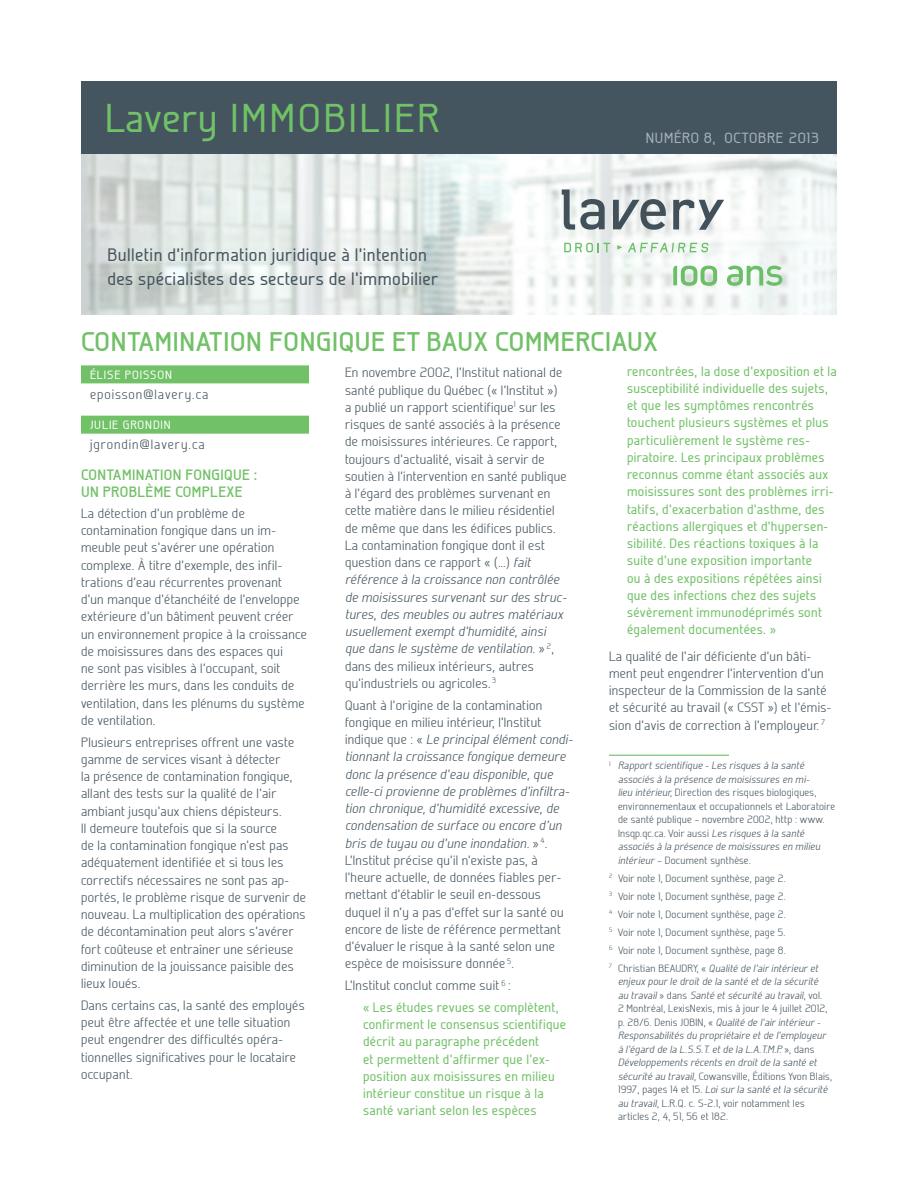
<style>
.page{position:relative;width:918px;height:1188px;background:#fff}
.page>*{position:absolute;margin:0;border:0;box-sizing:border-box;transform-origin:0 0}
.t1{font:500 40.2px "Galette";letter-spacing:.075em;color:#71c167}
.Titre_1{font:700 27px "Galette";letter-spacing:.025em;color:#71c167}
.t2{font:500 18px/24px "Galette";letter-spacing:.025em;color:#45555f}
.Titre_2{font:700 15px/17.2px "Galette";letter-spacing:.025em;color:#71c167}
.t3{font:500 14.7px "Galette";letter-spacing:.05em;color:#a8b4bc}
.Texte{font:300 13.5px/17.2px "Galette";letter-spacing:.025em;color:#45555f}
.jugement{font:500 13.5px/17.2px "Galette";letter-spacing:.025em;color:#71c167}
.Texte-2{font:300 13.5px "Galette";letter-spacing:.075em;color:#45555f}
.Auteur{font:500 12px "Galette";letter-spacing:.075em;color:#fff}
.Note_de_bas_de_page{font:italic 300 10.5px/13.5px "Galette";letter-spacing:.025em;color:#45555f}
.Note_de_bas_de_page-2{font:300 10.5px "Galette";letter-spacing:.025em;color:#45555f}
.s1{font-style:normal}
.s2{font-style:italic}
</style>
<div class="page">
<img style="left:81px;top:153px;width:756px;height:161px">
<div style="left:81px;top:81px;width:756px;height:72px;background:#45555f"></div>
<svg style="left:562px;top:189px;width:43px;height:41px"></svg>
<svg style="left:613px;top:199px;width:53px;height:31px"></svg>
<svg style="left:673px;top:200px;width:51px;height:30px"></svg>
<svg style="left:564px;top:243px;width:46px;height:9px"></svg>
<svg style="left:628px;top:243px;width:81px;height:9px"></svg>
<svg style="left:617px;top:245px;width:5px;height:5px"></svg>
<svg style="left:673px;top:266px;width:44px;height:20px"></svg>
<svg style="left:727px;top:266px;width:55px;height:20px"></svg>
<div style="left:81px;top:365px;width:228px;height:18px;background:#71c167"></div>
<div style="left:81px;top:416px;width:228px;height:18px;background:#71c167"></div>
<hr style="left:609px;top:755px;width:120px;height:1px;background:#6bc067">
<h1 class="t1" style="left:105px;top:93px;width:336px">Lavery IMMOBILIER</h1>
<h3 class="t2" style="left:108px;top:242px;width:333px">Bulletin d’information juridique à l’intention des spécialistes des secteurs de l’immobilier</h3>
<p class="t3" style="left:646px;top:129px;width:175px">NUMÉRO 8, OCTOBRE 2013</p>
<p class="Titre_1" style="left:81px;top:325px;width:578px">CONTAMINATION FONGIQUE ET BAUX COMMERCIAUX</p>
<p class="Auteur" style="left:90px;top:367px;width:83px">ÉLISE POISSON</p>
<p class="Texte-2" style="left:90px;top:386px;width:120px">epoisson@lavery.ca</p>
<p class="Auteur" style="left:90px;top:418px;width:82px">JULIE GRONDIN</p>
<p class="Texte-2" style="left:90px;top:436px;width:116px">jgrondin@lavery.ca</p>
<p class="Titre_2" style="left:81px;top:466px;width:178px">CONTAMINATION FONGIQUE :<br>UN PROBLÈME COMPLEXE</p>
<p class="Texte" style="left:81px;top:504px;width:227px">La détection d’un problème de contamination fongique dans un im&shy;meuble peut s’avérer une opération complexe. À titre d’exemple, des infil&shy;trations d’eau récurrentes provenant d’un manque d’étanchéité de l’enveloppe extérieure d’un bâtiment peuvent créer un environnement propice à la croissance de moisissures dans des espaces qui<br>ne sont pas visibles à l’occupant, soit derrière les murs, dans les conduits de ventilation, dans les plénums du système de ventilation.</p>
<p class="Texte" style="left:81px;top:733px;width:226px">Plusieurs entreprises offrent une vaste gamme de services visant à détecter<br>la présence de contamination fongique, allant des tests sur la qualité de l’air ambiant jusqu’aux chiens dépisteurs.<br>Il demeure toutefois que si la source<br>de la contamination fongique n’est pas adéquatement identifiée et si tous les correctifs nécessaires ne sont pas ap&shy;portés, le problème risque de survenir de nouveau. La multiplication des opérations de décontamination peut alors s’avérer fort coûteuse et entraîner une sérieuse diminution de la jouissance paisible des lieux loués.</p>
<p class="Texte" style="left:81px;top:996px;width:225px">Dans certains cas, la santé des employés peut être affectée et une telle situation peut engendrer des difficultés opéra&shy;tionnelles significatives pour le locataire occupant.</p>
<p class="jugement" style="left:627px;top:362px;width:211px">rencontrées, la dose d’exposition et la susceptibilité individuelle des sujets, et que les symptômes rencontrés touchent plusieurs systèmes et plus particulièrement le système res&shy;piratoire. Les principaux problèmes reconnus comme étant associés aux moisissures sont des problèmes irri&shy;tatifs, d’exacerbation d’asthme, des réactions allergiques et d’hypersen&shy;sibilité. Des réactions toxiques à la suite d’une exposition importante<br>ou à des expositions répétées ainsi que des infections chez des sujets sévèrement immunodéprimés sont également documentées. »</p>
<p class="Texte" style="left:609px;top:647px;width:224px">La qualité de l’air déficiente d’un bâti&shy;ment peut engendrer l’intervention d’un inspecteur de la Commission de la santé et sécurité au travail (« CSST ») et l’émis&shy;sion d’avis de correction à l’employeur. <sup>7</sup></p>
<p class="Note_de_bas_de_page" style="left:618px;top:759px;width:219px;text-indent:-9px"><sup>1</sup> Rapport scientifique - Les risques à la santé associés à la présence de moisissures en mi-<br>lieu intérieur, <span class="s1">Direction des risques biologiques, environnementaux et occupationnels et Laboratoire de santé publique – novembre 2002, http : www.<br>Insqp.qc.ca. Voir aussi</span> Les risques à la santé associés à la présence de moisissures en milieu intérieur <span class="s1">– Document synthèse.</span></p>
<p class="Note_de_bas_de_page-2" style="left:609px;top:872px;width:178px"><sup>2</sup> Voir note 1, Document synthèse, page 2.</p>
<p class="Note_de_bas_de_page-2" style="left:609px;top:890px;width:178px"><sup>3</sup> Voir note 1, Document synthèse, page 2.</p>
<p class="Note_de_bas_de_page-2" style="left:609px;top:908px;width:178px"><sup>4</sup> Voir note 1, Document synthèse, page 2.</p>
<p class="Note_de_bas_de_page-2" style="left:609px;top:926px;width:178px"><sup>5</sup> Voir note 1, Document synthèse, page 5.</p>
<p class="Note_de_bas_de_page-2" style="left:609px;top:944px;width:178px"><sup>6</sup> Voir note 1, Document synthèse, page 8.</p>
<p class="Note_de_bas_de_page" style="left:618px;top:961px;width:216px;text-indent:-9px"><sup>7</sup> <span class="s1">Christian BEAUDRY, «</span> Qualité de l’air intérieur et enjeux pour le droit de la santé et de la sécurité<br>au travail <span class="s1">» dans</span> Santé et sécurité au travail<span class="s1">, vol.<br>2 Montréal, LexisNexis, mis à jour le 4 juillet 2012, p. 28/6. Denis JOBIN, «</span> Qualité de l’air intérieur - Responsabilités du propriétaire et de l’employeur à l’égard de la L.S.S.T. et de la L.A.T.M.P. <span class="s1">», dans </span>Développements récents en droit de la santé et sécurité au travail<span class="s1">, Cowansville, Éditions Yvon Blais, 1997, pages 14 et 15.</span> Loi sur la santé et la sécurité au travail, <span class="s1">L.R.Q. c. S-2.1, voir notamment les articles 2, 4, 51, 56 et 182.</span></p>
<p class="Texte" style="left:345px;top:364px;width:223px">En novembre 2002, l’Institut national de santé publique du Québec (« l’Institut ») a publié un rapport scientifique<sup>1</sup> sur les risques de santé associés à la présence de moisissures intérieures. Ce rapport, toujours d’actualité, visait à servir de soutien à l’intervention en santé publique à l’égard des problèmes survenant en cette matière dans le milieu résidentiel de même que dans les édifices publics.<br>La contamination fongique dont il est question dans ce rapport « (…) <span class="s2">fait référence à la croissance non contrôlée de moisissures survenant sur des struc&shy;tures, des meubles ou autres matériaux usuellement exempt d’humidité, ainsi que dans le système de ventilation.</span> » <sup>2</sup>, dans des milieux intérieurs, autres qu’industriels ou agricoles. <sup>3</sup></p>
<p class="Texte" style="left:345px;top:696px;width:229px">Quant à l’origine de la contamination fongique en milieu intérieur, l’Institut indique que : « <span class="s2">Le principal élément condi&shy;tionnant la croissance fongique demeure donc la présence d’eau disponible, que celle-ci provienne de problèmes d’infiltra&shy;tion chronique, d’humidité excessive, de condensation de surface ou encore d’un bris de tuyau ou d’une inondation.</span> » <sup>4</sup>.<br>L’Institut précise qu’il n’existe pas, à l’heure actuelle, de données fiables per&shy;mettant d’établir le seuil en-dessous duquel il n’y a pas d’effet sur la santé ou encore de liste de référence permettant d’évaluer le risque à la santé selon une espèce de moisissure donnée <sup>5</sup>.</p>
<p class="Texte" style="left:345px;top:977px;width:167px">L’Institut conclut comme suit <sup>6</sup> :</p>
<p class="jugement" style="left:363px;top:998px;width:205px">« Les études revues se complètent, confirment le consensus scientifique décrit au paragraphe précédent<br>et permettent d’affirmer que l’ex&shy;position aux moisissures en milieu intérieur constitue un risque à la santé variant selon les espèces</p>
</div>
